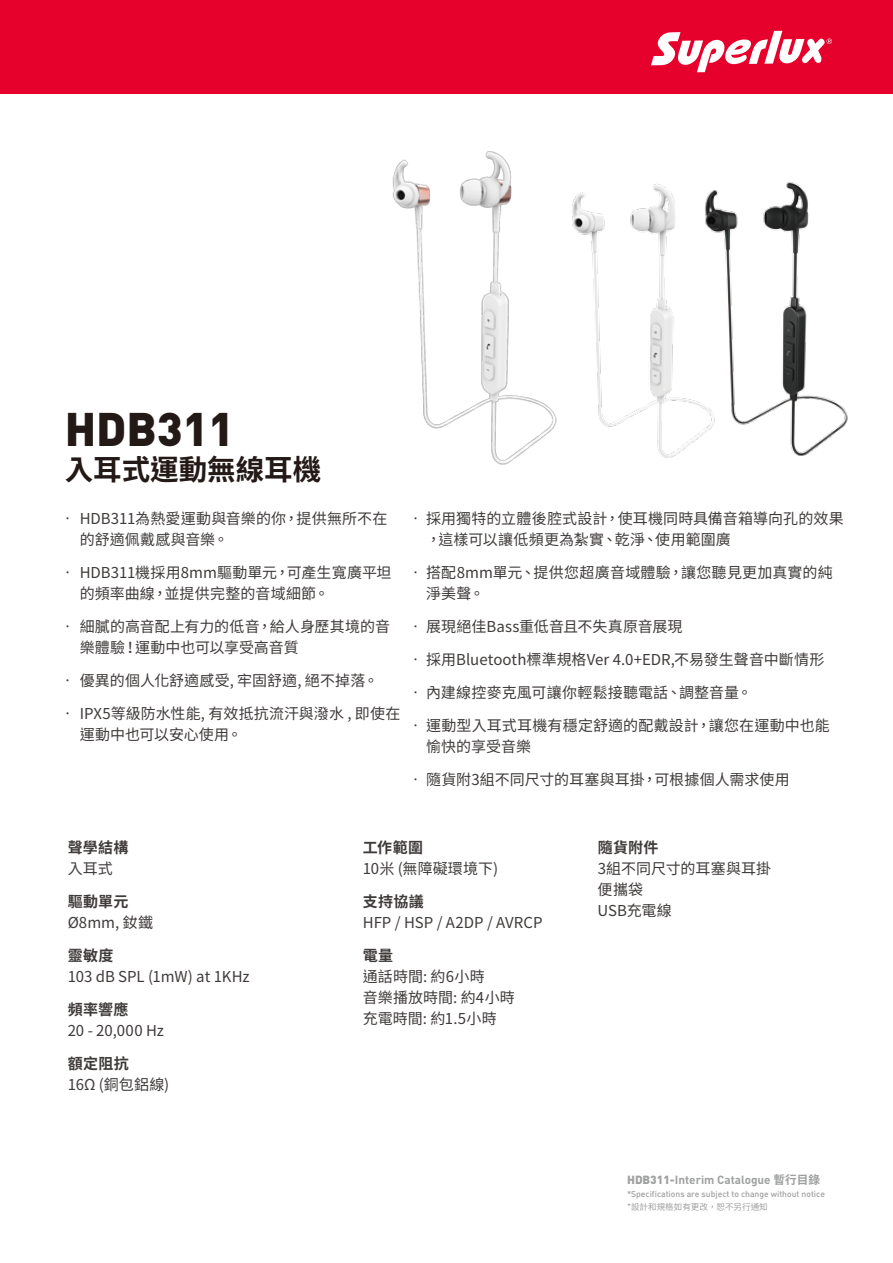
<style>
.page{position:relative;width:893px;height:1263px;background:#fff}
.page>*{position:absolute;margin:0;border:0;box-sizing:border-box;transform-origin:0 0}
.t1{font:900 46.5px "DIN";color:#231916}
.t2{font:700 28.5px "Noto Sans CJ Ktc";color:#231916}
.t3{font:15px/21px "Noto Sans CJ Ktc";letter-spacing:.005em;color:#3f3b3a}
.t4{font:700 15px "Noto Sans CJ Ktc";letter-spacing:.02em;color:#3f3b3a}
.t5{font:700 11.7px "DIN";color:#9fa0a0}
.t6{font:500 8.55px "DIN";color:#9fa0a0}
.t7{font:8.55px "Noto Sans CJ Ktc";color:#9fa0a0}
.s1{font-weight:900}
.s2{font-family:"Noto Sans CJ Ktc"}
</style>
<div class="page">
<div style="left:0;top:0;width:893px;height:93px;background:#e6012c"></div>
<svg style="left:651px;top:31px;width:181px;height:41px"></svg>
<img style="left:770px;top:182px;width:78px;height:274px">
<img style="left:619px;top:184px;width:151px;height:274px">
<img style="left:392px;top:151px;width:227px;height:314px">
<h1 class="t1" style="left:65px;top:398px;width:171px">HDB311</h1>
<h2 class="t2" style="left:65px;top:453px;width:258px">入耳式運動無線耳機</h2>
<p class="t3" style="left:80px;top:509px;width:309px;text-indent:-19px">• HDB311為熱愛運動與音樂的你，提供無所不在的舒適佩戴感與音樂。</p>
<p class="t3" style="left:80px;top:563px;width:313px;text-indent:-19px">• HDB311機採用8mm驅動單元，可產生寬廣平坦的頻率曲線，並提供完整的音域細節。</p>
<p class="t3" style="left:80px;top:617px;width:312px;text-indent:-19px">• 細膩的高音配上有力的低音，給人身歷其境的音樂體驗！運動中也可以享受高音質</p>
<p class="t3" style="left:60px;top:671px;width:320px">• 優異的個人化舒適感受, 牢固舒適, 絕不掉落。</p>
<p class="t3" style="left:80px;top:704px;width:322px;text-indent:-19px">• IPX5等級防水性能, 有效抵抗流汗與潑水 , 即使在運動中也可以安心使用。</p>
<p class="t3" style="left:408px;top:509px;width:437px">• 採用獨特的立體後腔式設計，使耳機同時具備音箱導向孔的效果</p>
<p class="t3" style="left:408px;top:563px;width:426px">• 搭配8mm單元、提供您超廣音域體驗，讓您聽見更加真實的純</p>
<p class="t3" style="left:408px;top:617px;width:276px">• 展現絕佳Bass重低音且不失真原音展現</p>
<p class="t3" style="left:408px;top:650px;width:418px">• 採用Bluetooth標準規格Ver 4.0+EDR,不易發生聲音中斷情形</p>
<p class="t3" style="left:408px;top:683px;width:345px">• 內建線控麥克風可讓你輕鬆接聽電話、調整音量。</p>
<p class="t3" style="left:408px;top:716px;width:423px">• 運動型入耳式耳機有穩定舒適的配戴設計，讓您在運動中也能</p>
<p class="t3" style="left:408px;top:770px;width:383px">• 隨貨附3組不同尺寸的耳塞與耳掛，可根據個人需求使用</p>
<p class="t3" style="left:426px;top:530px;width:306px">，這樣可以讓低頻更為紮實、乾淨、使用範圍廣</p>
<p class="t3" style="left:426px;top:584px;width:60px">淨美聲。</p>
<p class="t3" style="left:426px;top:737px;width:107px">愉快的享受音樂</p>
<p class="t4" style="left:68px;top:839px;width:62px">聲學結構</p>
<p class="t3" style="left:68px;top:858px;width:47px">入耳式</p>
<p class="t4" style="left:68px;top:893px;width:62px">驅動單元</p>
<p class="t3" style="left:68px;top:912px;width:87px">Ø8mm, 釹鐵</p>
<p class="t4" style="left:68px;top:947px;width:47px">靈敏度</p>
<p class="t3" style="left:68px;top:966px;width:183px">103 dB SPL (1mW) at 1KHz</p>
<p class="t4" style="left:68px;top:1001px;width:62px">頻率響應</p>
<p class="t3" style="left:68px;top:1020px;width:98px">20 - 20,000 Hz</p>
<p class="t4" style="left:68px;top:1055px;width:63px">額定阻抗</p>
<p class="t3" style="left:68px;top:1074px;width:103px">16Ω (銅包鋁線)</p>
<p class="t4" style="left:363px;top:839px;width:62px">工作範圍</p>
<p class="t3" style="left:363px;top:858px;width:137px">10米 (無障礙環境下)</p>
<p class="t4" style="left:363px;top:893px;width:63px">支持協議</p>
<p class="t3" style="left:363px;top:912px;width:181px">HFP / HSP / A2DP / AVRCP</p>
<p class="t4" style="left:363px;top:947px;width:32px">電量</p>
<p class="t3" style="left:363px;top:966px;width:154px">通話時間: 約6小時<br>音樂播放時間: 約4小時充電時間: 約1.5小時</p>
<p class="t4" style="left:598px;top:839px;width:62px">隨貨附件</p>
<p class="t3" style="left:598px;top:858px;width:175px">3組不同尺寸的耳塞與耳掛便攜袋<br>USB充電線</p>
<p class="t5" style="left:627px;top:1172px;width:195px"><span class="s1">HDB311-</span>Interim Catalogue <span class="s2">暫行目錄</span></p>
<p class="t6" style="left:627px;top:1188px;width:199px">*Specifications are subject to change without notice</p>
<p class="t7" style="left:627px;top:1202px;width:142px">*設計和規格如有更改，恕不另行通知</p>
</div>
